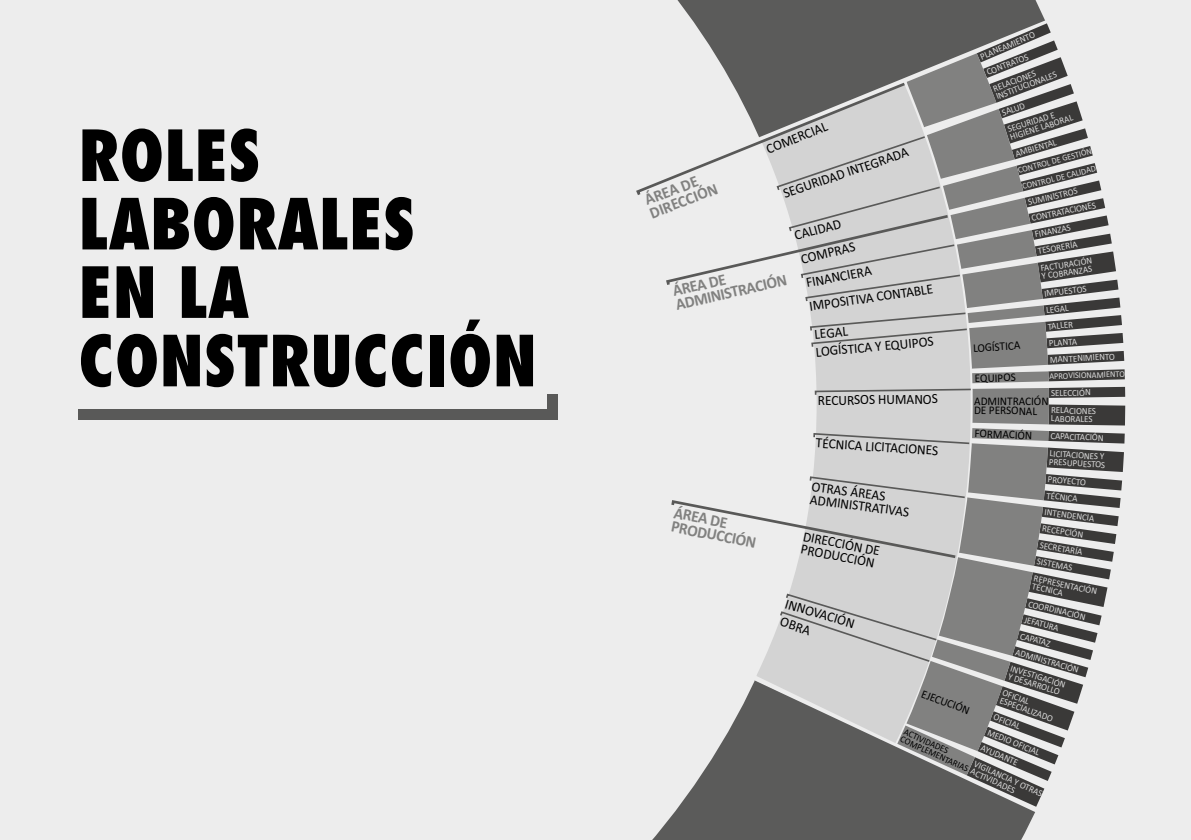
<style>
.page{position:relative;width:1191px;height:840px;background:#fff}
.page>*{position:absolute;margin:0;border:0;box-sizing:border-box;transform-origin:0 0}
.t1{font:800 condensed 68.4px/68.4px "Futura LT";color:#000}
.t2{font:700 16.4px/14.2px "Calibri";color:#818180;scale:.96 1}
.t3{font:14px/17.8px "Calibri";color:#000;scale:.96 1}
.t4{font:11.6px/9.4px "Calibri";color:#000;scale:.96 1}
.t5{font:9.4px/8.2px "Calibri";color:#dadada;scale:.96 1}
.t6{font:9.4px "Calibri";color:#000;scale:.96 1}
.t7{font:8.8px "Calibri";color:#dadada;scale:.96 1}
.s1{color:#000}
</style>
<div class="page">
<div style="left:0;top:0;width:1191px;height:839px;background:#ededed"></div>
<svg style="left:657px;top:0;width:469px;height:839px"></svg>
<div style="left:547px;top:394px;width:11px;height:26px;background:#595958"></div>
<div style="left:78px;top:409px;width:480px;height:11px;background:#595958"></div>
<h1 class="t1" style="left:78px;top:121px;width:460px">ROLES<br>LABORALES<br>EN LA<br>CONSTRUCCIÓN</h1>
<h3 class="t3" style="left:763px;top:141px;width:69px;rotate:-22deg">COMERCIAL</h3>
<h3 class="t3" style="left:780px;top:185px;width:138px;rotate:-19deg">SEGURIDAD INTEGRADA</h3>
<h3 class="t3" style="left:792px;top:226px;width:51px;rotate:-15deg">CALIDAD</h3>
<h3 class="t3" style="left:799px;top:250px;width:59px;rotate:-13deg">COMPRAS</h3>
<h3 class="t3" style="left:804px;top:273px;width:71px;rotate:-11deg">FINANCIERA</h3>
<h3 class="t3" style="left:813px;top:324px;width:125px;rotate:-5deg">LEGAL<br>LOGÍSTICA Y EQUIPOS</h3>
<h2 class="t2" style="left:642px;top:193px;width:76px;rotate:-21deg">ÁREA DE<br>DIRECCIÓN</h2>
<h2 class="t2" style="left:671px;top:283px;width:120px;rotate:-13deg">ÁREA DE<br>ADMINISTRACIÓN</h2>
<h3 class="t3" style="left:808px;top:296px;width:131px;rotate:-8deg">IMPOSITIVA CONTABLE</h3>
<h2 class="t2" style="left:675px;top:505px;width:91px;rotate:11deg">ÁREA DE<br>PRODUCCIÓN</h2>
<h3 class="t3" style="left:817px;top:391px;width:127px;rotate:-1deg">RECURSOS HUMANOS</h3>
<h3 class="t3" style="left:816px;top:433px;width:129px;rotate:4deg">TÉCNICA LICITACIONES</h3>
<h3 class="t3" style="left:812px;top:479px;width:106px;line-height:13px;rotate:7deg">OTRAS ÁREAS<br>ADMINISTRATIVAS</h3>
<h3 class="t3" style="left:804px;top:529px;width:83px;line-height:12.8px;rotate:11deg">DIRECCIÓN DE<br>PRODUCCIÓN</h3>
<h3 class="t3" style="left:788px;top:594px;width:76px;rotate:17deg">INNOVACIÓN</h3>
<h3 class="t3" style="left:783px;top:612px;width:34px;rotate:18deg">OBRA</h3>
<p class="t5" style="left:979px;top:53px;width:63px;rotate:-23deg">PLANEAMIENTO</p>
<p class="t5" style="left:985px;top:68px;width:47px;rotate:-22deg">CONTRATOS</p>
<p class="t5" style="left:992px;top:85px;width:69px;rotate:-21deg">RELACIONES<br>INSTITUCIONALES</p>
<p class="t5" style="left:1000px;top:109px;width:26px;rotate:-19deg">SALUD</p>
<p class="t5" style="left:1014px;top:149px;width:46px;rotate:-16deg">AMBIENTAL</p>
<p class="t5" style="left:1027px;top:197px;width:54px;rotate:-13deg">SUMINISTROS</p>
<p class="t5" style="left:1030px;top:214px;width:70px;rotate:-12deg">CONTRATACIONES</p>
<p class="t5" style="left:1034px;top:230px;width:39px;rotate:-11deg">FINANZAS</p>
<p class="t5" style="left:1037px;top:246px;width:43px;rotate:-10deg">TESORERÍA</p>
<p class="t5" style="left:1043px;top:289px;width:46px;rotate:-7deg">IMPUESTOS</p>
<p class="t5" style="left:1006px;top:125px;width:70px;rotate:-18deg">SEGURIDAD E<br>HIGIENE LABORAL</p>
<p class="t7" style="left:1016px;top:164px;width:81px;rotate:-15deg">CONTROL DE GESTIÓN</p>
<p class="t7" style="left:1021px;top:180px;width:80px;rotate:-14deg">CONTROL DE CALIDAD</p>
<p class="t5" style="left:1040px;top:263px;width:56px;rotate:-8deg">FACTURACIÓN<br>Y COBRANZAS</p>
<p class="t4" style="left:973px;top:342px;width:51px;rotate:-3deg">LOGÍSTICA</p>
<p class="t4" style="left:974px;top:373px;width:44px;rotate:-1deg">EQUIPOS</p>
<p class="t5" style="left:1045px;top:305px;width:25px;rotate:-6deg">LEGAL</p>
<p class="t5" style="left:1047px;top:322px;width:28px;rotate:-5deg">TALLER</p>
<p class="t5" style="left:1048px;top:338px;width:31px;rotate:-4deg">PLANTA</p>
<p class="t5" style="left:1049px;top:355px;width:69px;rotate:-3deg">MANTENIMIENTO</p>
<p class="t7" style="left:1049px;top:370px;width:80px;rotate:-2deg">APROVISIONAMIENTO</p>
<p class="t5" style="left:1051px;top:388px;width:43px;rotate:-1deg">SELECCIÓN</p>
<p class="t5" style="left:1050px;top:431px;width:57px;rotate:2deg">CAPACITACIÓN</p>
<p class="t4" style="left:974px;top:395px;width:79px;rotate:1deg">ADMINTRACIÓN<br>DE PERSONAL</p>
<p class="t5" style="left:1051px;top:405px;width:48px;rotate:1deg">RELACIONES<br>LABORALES</p>
<p class="t5" style="left:1049px;top:449px;width:60px;rotate:3deg">LICITACIONES Y<br>PRESUPUESTOS</p>
<p class="t4" style="left:974px;top:428px;width:62px;rotate:2deg">FORMACIÓN</p>
<p class="t5" style="left:1048px;top:474px;width:41px;rotate:5deg">PROYECTO</p>
<p class="t5" style="left:1047px;top:491px;width:34px;rotate:6deg">TÉCNICA</p>
<p class="t5" style="left:1045px;top:507px;width:54px;rotate:7deg">INTENDENCIA</p>
<p class="t5" style="left:1042px;top:524px;width:45px;rotate:8deg">RECEPCIÓN</p>
<p class="t5" style="left:1040px;top:540px;width:47px;rotate:9deg">SECRETARÍA</p>
<p class="t5" style="left:1037px;top:556px;width:39px;rotate:10deg">SISTEMAS</p>
<p class="t5" style="left:1034px;top:573px;width:69px;rotate:12deg">REPRESENTACIÓN<br>TÉCNICA</p>
<p class="t5" style="left:1029px;top:599px;width:62px;rotate:13deg">COORDINACIÓN</p>
<p class="t5" style="left:1025px;top:615px;width:38px;rotate:14deg">JEFATURA</p>
<p class="t5" style="left:1021px;top:631px;width:34px;rotate:15deg">CAPATAZ</p>
<p class="t5" style="left:1017px;top:647px;width:70px;rotate:16deg">ADMINISTRACIÓN</p>
<p class="t5" style="left:1012px;top:663px;width:61px;rotate:18deg">INVESTIGACIÓN<br>Y DESARROLLO</p>
<p class="t5" style="left:1004px;top:687px;width:60px;rotate:20deg">OFICIAL<br>ESPECIALIZADO</p>
<p class="t5" style="left:905px;top:727px;width:159px;line-height:7.6px;text-indent:77px;rotate:24deg">VIGILANCIA Y OTRAS<br><span class="s1">COMPLEMENTARIAS</span> ACTIVIDADES</p>
<p class="t4" style="left:923px;top:688px;width:54px;rotate:21deg">EJECUCIÓN</p>
<p class="t6" style="left:907px;top:724px;width:52px;rotate:24deg">ACTIVIDADES</p>
<p class="t5" style="left:995px;top:712px;width:31px;rotate:21deg">OFICIAL</p>
<p class="t5" style="left:989px;top:727px;width:59px;rotate:22deg">MEDIO OFICIAL</p>
<p class="t5" style="left:983px;top:743px;width:43px;rotate:23deg">AYUDANTE</p>
</div>
